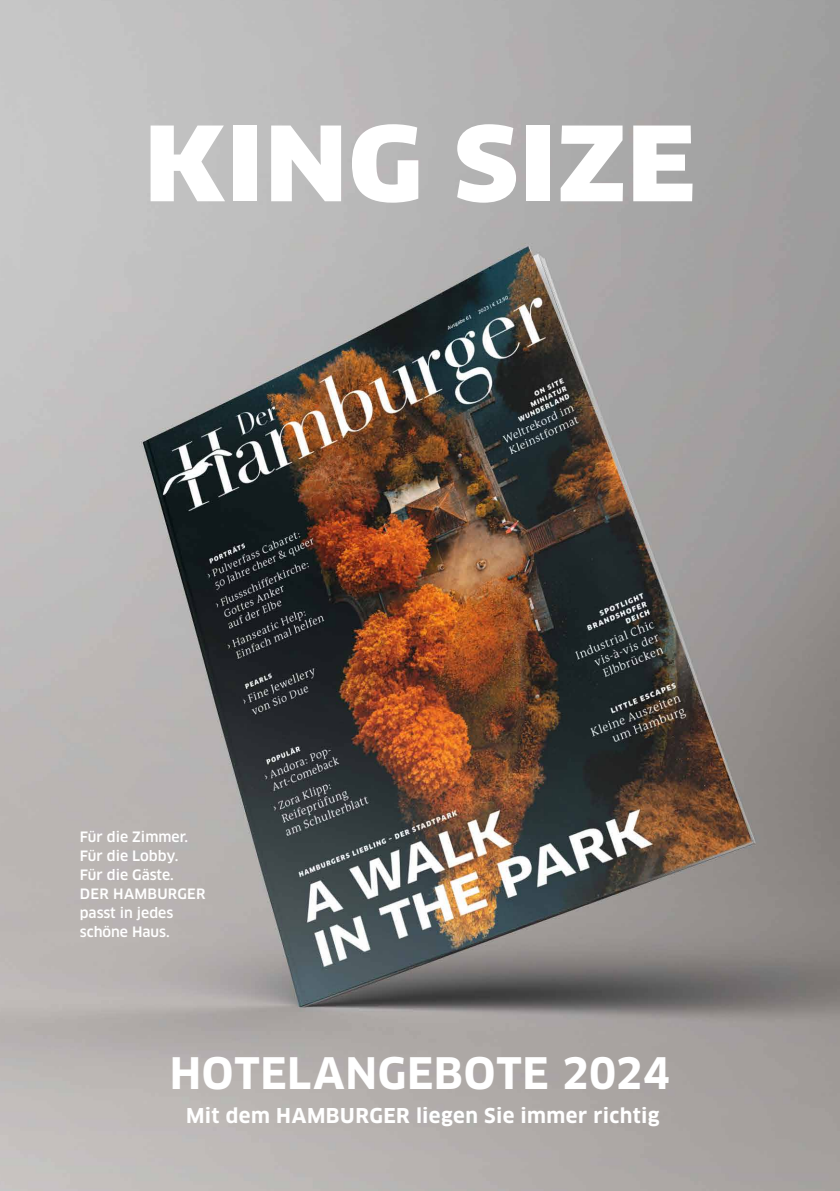
<style>
.page{position:relative;width:840px;height:1191px;background:#fff}
.page>*{position:absolute;margin:0;border:0;box-sizing:border-box;transform-origin:0 0}
.t1{font:900 101px "Clan OT";letter-spacing:.005em;color:#fff;scale:1.1 1}
.t2{font:700 42.4px "Clan OT";letter-spacing:.015em;color:#fff}
.t3{font:700 20px "Clan OT";letter-spacing:.02em;color:#fff}
.t4{font:500 14px/19px "Clan OT";color:#fff}
</style>
<div class="page">
<img style="left:0;top:0;width:839px;height:1191px">
<h1 class="t1" style="left:144px;top:104px;width:502px">KING SIZE</h1>
<p class="t4" style="left:80px;top:827px;width:127px">Für die Zimmer.<br>Für die Lobby.<br>Für die Gäste.<br>DER HAMBURGER passt in jedes schöne Haus.</p>
<h2 class="t2" style="left:170px;top:1048px;width:501px">HOTELANGEBOTE 2024</h2>
<h3 class="t3" style="left:186px;top:1104px;width:474px">Mit dem HAMBURGER liegen Sie immer richtig</h3>
</div>
